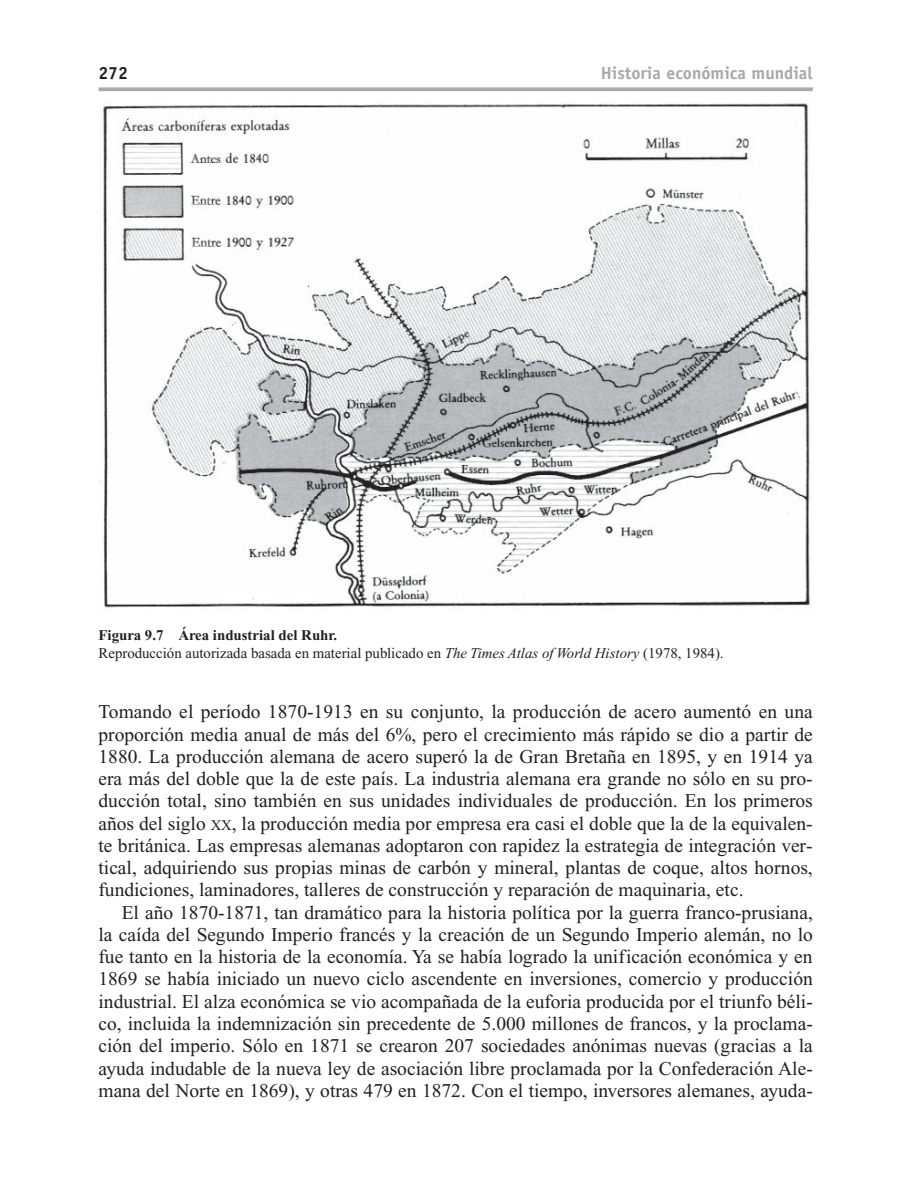
<style>
.page{position:relative;width:912px;height:1190px;background:#fff}
.page>*{position:absolute;margin:0;border:0;box-sizing:border-box;transform-origin:0 0}
.t1{font:19.43px/22.2px "Times New Roman";color:#231f20;text-align:justify}
.t2{font:700 17.68px "Officina Sans";color:#a8a9ad}
.t3{font:700 17.68px "Officina Sans";color:#231f20}
.t4{font:14.88px/18.6px "Times New Roman";color:#231f20}
.s1{font-weight:700}
.s2{font-style:italic}
.s3{font-size:14.7px}
</style>
<div class="page">
<svg style="left:98px;top:87px;width:714px;height:4px;background:#b1b1b5"></svg>
<img style="left:99px;top:102px;width:712px;height:506px">
<p class="t3" style="left:98px;top:66px;width:31px">272</p>
<p class="t2" style="left:601px;top:66px;width:213px">Historia económica mundial</p>
<p class="t4" style="left:98px;top:627px;width:626px"><span class="s1">Figura 9.7 Área industrial del Ruhr.<br></span>Reproducción autorizada basada en material publicado en <span class="s2">The Times Atlas of World History</span> (1978, 1984).</p>
<p class="t1" style="left:98px;top:702px;width:716px">Tomando el período 1870-1913 en su conjunto, la producción de acero aumentó en una proporción media anual de más del 6%, pero el crecimiento más rápido se dio a partir de 1880. La producción alemana de acero superó la de Gran Bretaña en 1895, y en 1914 ya era más del doble que la de este país. La industria alemana era grande no sólo en su pro&shy;ducción total, sino también en sus unidades individuales de producción. En los primeros años del siglo <span class="s3">XX</span>, la producción media por empresa era casi el doble que la de la equivalen&shy;te británica. Las empresas alemanas adoptaron con rapidez la estrategia de integración ver&shy;tical, adquiriendo sus propias minas de carbón y mineral, plantas de coque, altos hornos, fundiciones, laminadores, talleres de construcción y reparación de maquinaria, etc.</p>
<p class="t1" style="left:98px;top:903px;width:716px;text-indent:23px">El año 1870-1871, tan dramático para la historia política por la guerra franco-prusiana, la caída del Segundo Imperio francés y la creación de un Segundo Imperio alemán, no lo fue tanto en la historia de la economía. Ya se había logrado la unificación económica y en 1869 se había iniciado un nuevo ciclo ascendente en inversiones, comercio y producción industrial. El alza económica se vio acompañada de la euforia producida por el triunfo béli&shy;co, incluida la indemnización sin precedente de 5.000 millones de francos, y la proclama&shy;ción del imperio. Sólo en 1871 se crearon 207 sociedades anónimas nuevas (gracias a la ayuda indudable de la nueva ley de asociación libre proclamada por la Confederación Ale&shy;mana del Norte en 1869), y otras 479 en 1872. Con el tiempo, inversores alemanes, ayuda-</p>
</div>
